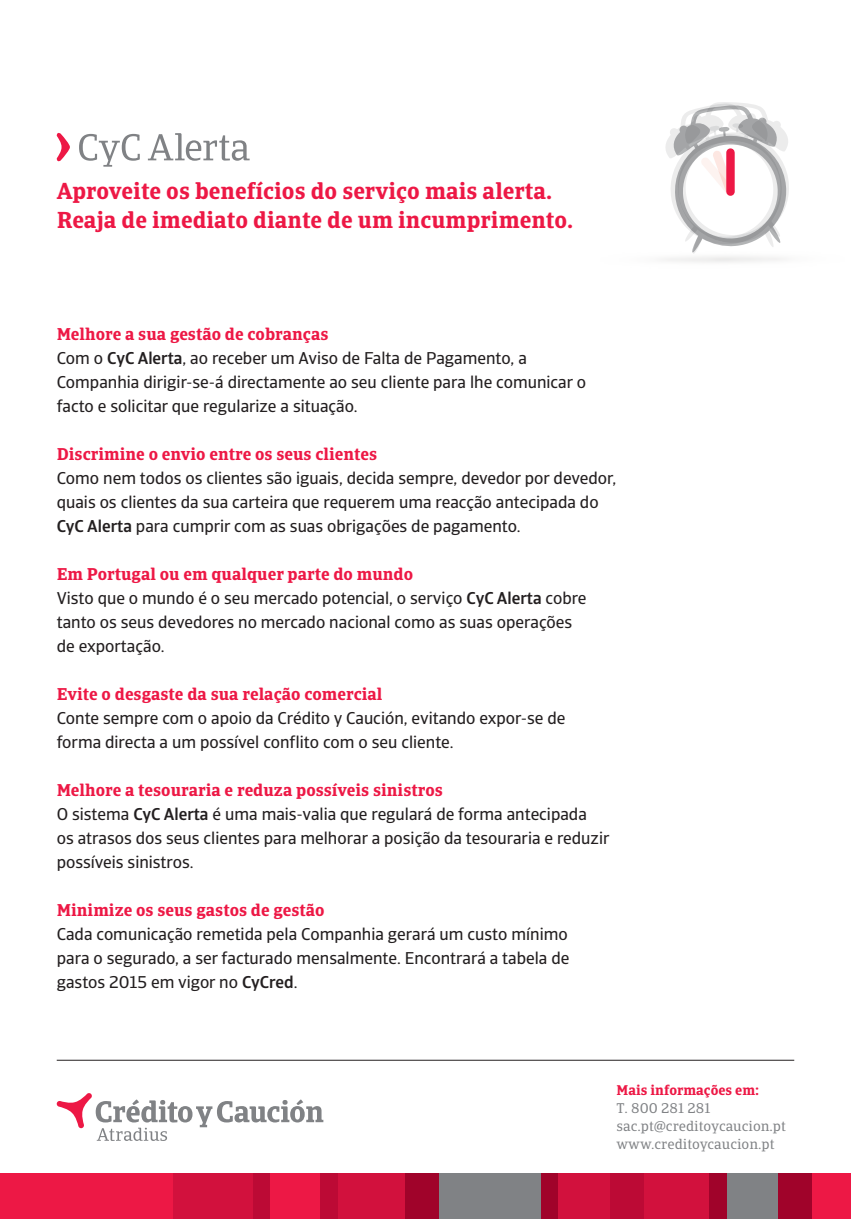
<style>
.page{position:relative;width:851px;height:1219px;background:#fff}
.page>*{position:absolute;margin:0;border:0;box-sizing:border-box;transform-origin:0 0}
.t1{font:700 23px "Catalana";color:#ed1845}
.t2{font:17px/24px "Catalana Sans";color:#231f20}
.t3{font:700 17px "Catalana";color:#ed1845}
.t4{font:14px "Catalana";color:#808285}
.t5{font:700 14px "Catalana";color:#ed1845}
.s1{font-weight:500}
</style>
<div class="page">
<hr style="left:57px;top:1060px;width:737px;height:1px;background:#231f20">
<div style="left:0;top:1174px;width:850px;height:45px;background:#ed1845"></div>
<div style="left:252px;top:1174px;width:17px;height:45px;background:#bc0a35"></div>
<div style="left:173px;top:1174px;width:79px;height:45px;background:#d2113d"></div>
<div style="left:337px;top:1174px;width:68px;height:45px;background:#d2113d"></div>
<div style="left:643px;top:1174px;width:66px;height:45px;background:#d2113d"></div>
<div style="left:405px;top:1174px;width:34px;height:45px;background:#a0032a"></div>
<div style="left:609px;top:1174px;width:34px;height:45px;background:#bc0a35"></div>
<div style="left:777px;top:1174px;width:34px;height:45px;background:#a0032a"></div>
<div style="left:320px;top:1174px;width:17px;height:45px;background:#bc0a35"></div>
<div style="left:439px;top:1174px;width:102px;height:45px;background:#808285"></div>
<div style="left:541px;top:1174px;width:17px;height:45px;background:#a0032a"></div>
<div style="left:558px;top:1174px;width:51px;height:45px;background:#d2113d"></div>
<div style="left:726px;top:1174px;width:51px;height:45px;background:#808285"></div>
<div style="left:709px;top:1174px;width:17px;height:45px;background:#a0032a"></div>
<svg style="left:56px;top:133px;width:14px;height:29px"></svg>
<svg style="left:79px;top:133px;width:170px;height:34px"></svg>
<svg style="left:665px;top:102px;width:124px;height:147px"></svg>
<div style="left:726px;top:153px;width:8px;height:39px;background:#ed1845"></div>
<svg style="left:56px;top:1093px;width:267px;height:48px"></svg>
<img style="left:664px;top:249px;width:118px;height:13px">
<p class="t1" style="left:57px;top:177px;width:497px">Aproveite os benefícios do serviço mais alerta.</p>
<p class="t1" style="left:57px;top:206px;width:518px">Reaja de imediato diante de um incumprimento.</p>
<p class="t3" style="left:57px;top:324px;width:273px">Melhore a sua gestão de cobranças</p>
<p class="t2" style="left:57px;top:346px;width:471px">Com o <span class="s1">CyC Alerta</span>, ao receber um Aviso de Falta de Pagamento, a</p>
<p class="t2" style="left:57px;top:370px;width:531px">Companhia dirigir-se-á directamente ao seu cliente para lhe comunicar o facto e solicitar que regularize a situação.</p>
<p class="t3" style="left:57px;top:444px;width:322px">Discrimine o envio entre os seus clientes</p>
<p class="t2" style="left:57px;top:466px;width:561px">Como nem todos os clientes são iguais, decida sempre, devedor por devedor, quais os clientes da sua carteira que requerem uma reacção antecipada do<br><span class="s1">CyC Alerta</span> para cumprir com as suas obrigações de pagamento.</p>
<p class="t3" style="left:57px;top:564px;width:358px">Em Portugal ou em qualquer parte do mundo</p>
<p class="t2" style="left:57px;top:586px;width:531px">Visto que o mundo é o seu mercado potencial, o serviço <span class="s1">CyC Alerta</span> cobre tanto os seus devedores no mercado nacional como as suas operações de exportação.</p>
<p class="t3" style="left:57px;top:684px;width:327px">Evite o desgaste da sua relação comercial</p>
<p class="t2" style="left:57px;top:706px;width:510px">Conte sempre com o apoio da Crédito y Caución, evitando expor-se de</p>
<p class="t2" style="left:57px;top:730px;width:398px">forma directa a um possível conflito com o seu cliente.</p>
<p class="t3" style="left:57px;top:780px;width:387px">Melhore a tesouraria e reduza possíveis sinistros</p>
<p class="t2" style="left:57px;top:802px;width:554px">O sistema <span class="s1">CyC Alerta</span> é uma mais-valia que regulará de forma antecipada<br>os atrasos dos seus clientes para melhorar a posição da tesouraria e reduzir possíveis sinistros.</p>
<p class="t3" style="left:57px;top:900px;width:269px">Minimize os seus gastos de gestão</p>
<p class="t2" style="left:57px;top:922px;width:512px">Cada comunicação remetida pela Companhia gerará um custo mínimo</p>
<p class="t2" style="left:57px;top:946px;width:514px">para o segurado, a ser facturado mensalmente. Encontrará a tabela de</p>
<p class="t2" style="left:57px;top:970px;width:242px">gastos 2015 em vigor no <span class="s1">CyCred</span>.</p>
<p class="t5" style="left:616px;top:1082px;width:144px">Mais informações em:</p>
<p class="t4" style="left:616px;top:1100px;width:95px">T. 800 281 281</p>
<p class="t4" style="left:616px;top:1118px;width:171px">sac.pt@creditoycaucion.pt</p>
<p class="t4" style="left:616px;top:1136px;width:159px">www.creditoycaucion.pt</p>
</div>
